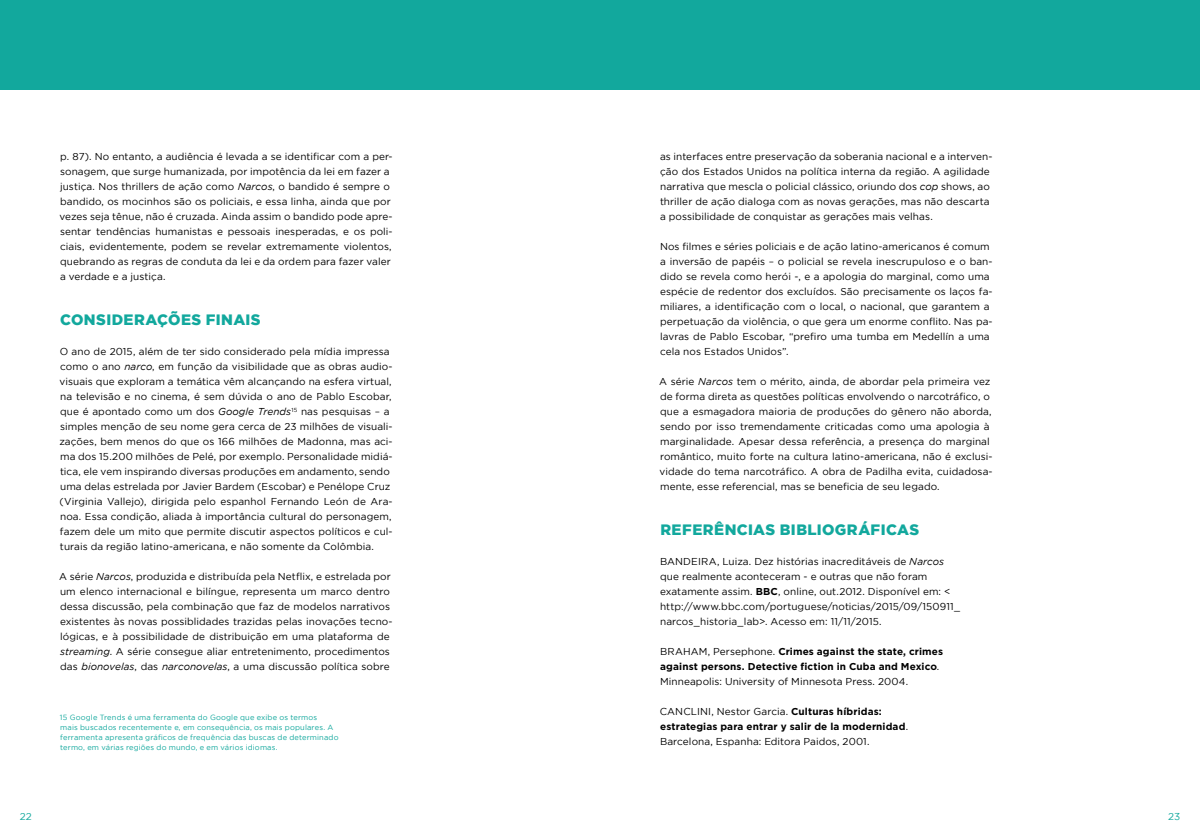
<style>
.page{position:relative;width:1200px;height:840px;background:#fff}
.page>*{position:absolute;margin:0;border:0;box-sizing:border-box;transform-origin:0 0}
.t1{font:900 15px "Gotham";letter-spacing:.03em;color:#12a89d}
.t2{font:10px/15px "Gotham";letter-spacing:.01em;color:#000}
.t3{font:700 10px/15px "Gotham";letter-spacing:.01em;color:#000}
.t4{font:10px "Gotham";color:#12a89d}
.t5{font:7.5px/10px "Gotham";letter-spacing:.02em;color:#12a89d}
.s1{font-style:italic}
.s2{font-weight:700}
.s3{font-weight:400}
</style>
<div class="page">
<div style="left:0;top:0;width:600px;height:90px;background:#12a89d"></div>
<div style="left:600px;top:0;width:600px;height:90px;background:#12a89d"></div>
<p class="t2" style="left:60px;top:149px;width:335px">p. 87). No entanto, a audiência é levada a se identificar com a per&shy;sonagem, que surge humanizada, por impotência da lei em fazer a justiça. Nos thrillers de ação como <span class="s1">Narcos</span>, o bandido é sempre o bandido, os mocinhos são os policiais, e essa linha, ainda que por vezes seja tênue, não é cruzada. Ainda assim o bandido pode apre&shy;sentar tendências humanistas e pessoais inesperadas, e os poli&shy;ciais, evidentemente, podem se revelar extremamente violentos, quebrando as regras de conduta da lei e da ordem para fazer valer a verdade e a justiça.</p>
<h1 class="t1" style="left:60px;top:311px;width:202px">CONSIDERAÇÕES FINAIS</h1>
<p class="t2" style="left:59px;top:344px;width:335px">O ano de 2015, além de ter sido considerado pela mídia impressa como o ano <span class="s1">narco</span>, em função da visibilidade que as obras audio&shy;visuais que exploram a temática vêm alcançando na esfera virtual, na televisão e no cinema, é sem dúvida o ano de Pablo Escobar, que é apontado como um dos <span class="s1">Google Trends</span><sup>15</sup> nas pesquisas – a simples menção de seu nome gera cerca de 23 milhões de visuali&shy;zações, bem menos do que os 166 milhões de Madonna, mas aci&shy;ma dos 15.200 milhões de Pelé, por exemplo. Personalidade midiá&shy;tica, ele vem inspirando diversas produções em andamento, sendo uma delas estrelada por Javier Bardem (Escobar) e Penélope Cruz (Virginia Vallejo), dirigida pelo espanhol Fernando León de Ara&shy;noa. Essa condição, aliada à importância cultural do personagem, fazem dele um mito que permite discutir aspectos políticos e cul&shy;turais da região latino-americana, e não somente da Colômbia.</p>
<p class="t2" style="left:59px;top:569px;width:335px">A série <span class="s1">Narcos</span>, produzida e distribuída pela Netflix, e estrelada por um elenco internacional e bilíngue, representa um marco dentro dessa discussão, pela combinação que faz de modelos narrativos existentes às novas possiblidades trazidas pelas inovações tecno&shy;lógicas, e à possibilidade de distribuição em uma plataforma de <span class="s1">streaming</span>. A série consegue aliar entretenimento, procedimentos das <span class="s1">bionovelas</span>, das <span class="s1">narconovelas</span>, a uma discussão política sobre</p>
<p class="t5" style="left:60px;top:712px;width:280px">15 Google Trends é uma ferramenta do Google que exibe os termos<br>mais buscados recentemente e, em consequência, os mais populares. A ferramenta apresenta gráficos de frequência das buscas de determinado termo, em várias regiões do mundo, e em vários idiomas.</p>
<p class="t2" style="left:660px;top:149px;width:334px">as interfaces entre preservação da soberania nacional e a interven&shy;ção dos Estados Unidos na política interna da região. A agilidade narrativa que mescla o policial clássico, oriundo dos <span class="s1">cop</span> shows, ao thriller de ação dialoga com as novas gerações, mas não descarta a possibilidade de conquistar as gerações mais velhas.</p>
<p class="t2" style="left:660px;top:239px;width:334px">Nos filmes e séries policiais e de ação latino-americanos é comum a inversão de papéis – o policial se revela inescrupuloso e o ban&shy;dido se revela como herói -, e a apologia do marginal, como uma espécie de redentor dos excluídos. São precisamente os laços fa&shy;miliares, a identificação com o local, o nacional, que garantem a perpetuação da violência, o que gera um enorme conflito. Nas pa&shy;lavras de Pablo Escobar, “prefiro uma tumba em Medellín a uma cela nos Estados Unidos”.</p>
<p class="t2" style="left:659px;top:374px;width:335px">A série <span class="s1">Narcos</span> tem o mérito, ainda, de abordar pela primeira vez de forma direta as questões políticas envolvendo o narcotráfico, o que a esmagadora maioria de produções do gênero não aborda, sendo por isso tremendamente criticadas como uma apologia à marginalidade. Apesar dessa referência, a presença do marginal romântico, muito forte na cultura latino-americana, não é exclusi&shy;vidade do tema narcotráfico. A obra de Padilha evita, cuidadosa&shy;mente, esse referencial, mas se beneficia de seu legado.</p>
<h1 class="t1" style="left:660px;top:521px;width:76px">REFERÊNCIAS</h1>
<h1 class="t1" style="left:780px;top:521px;width:11px">BIBLIOGR</h1>
<h1 class="t1" style="left:858px;top:521px;width:33px">ÁFICAS</h1>
<p class="t2" style="left:660px;top:554px;width:302px">BANDEIRA, Luiza. Dez histórias inacreditáveis de <span class="s1">Narcos </span>que realmente aconteceram - e outras que não foram exatamente assim. <span class="s2">BBC</span>, online, out.2012. Disponível em: &lt; http://www.bbc.com/portuguese/noticias/2015/09/150911_ narcos_historia_lab&gt;. Acesso em: 11/11/2015.</p>
<p class="t3" style="left:660px;top:644px;width:285px"><span class="s3">BRAHAM, Persephone.</span> Crimes against the state, crimes against persons. Detective fiction in Cuba and Mexico<span class="s3">.<br>Minneapolis: University of Minnesota Press. 2004.</span></p>
<p class="t2" style="left:660px;top:704px;width:250px">CANCLINI, Nestor Garcia. <span class="s2">Culturas híbridas: estrategias para entrar y salir de la modernidad</span>.<br>Barcelona, Espanha: Editora Paidos, 2001.</p>
<p class="t4" style="left:20px;top:811px;width:14px">22</p>
<p class="t4" style="left:1168px;top:811px;width:14px">23</p>
</div>
